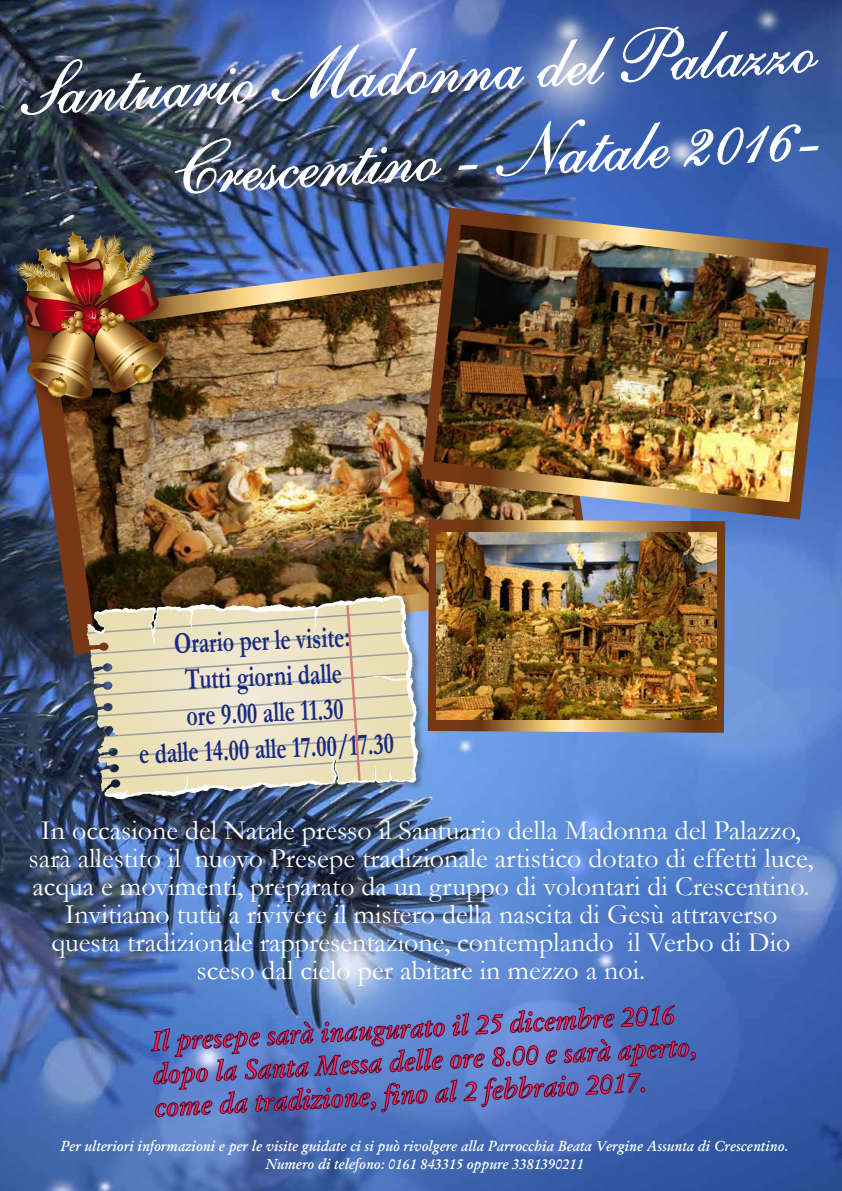
<style>
.page{position:relative;width:842px;height:1191px;background:#fff}
.page>*{position:absolute;margin:0;border:0;box-sizing:border-box;transform-origin:0 0}
.t1{font:700 30.1px/36.2px "Garamond";color:#172981;text-align:center;scale:.72 1}
.t2{font:28px/28px "Garamond";color:#fff;text-align:center}
.t3{font:italic 600 27.5px/32.9px "Garamond";color:#f92654}
.t4{font:italic 600 14.6px/17.5px "Garamond";color:#fff;text-align:center}
</style>
<div class="page">
<img style="left:0;top:0;width:842px;height:1191px">
<svg style="left:25px;top:250px;width:396px;height:404px"></svg>
<img style="left:21px;top:22px;width:799px;height:202px">
<svg style="left:151px;top:1001px;width:545px;height:117px"></svg>
<img style="left:52px;top:265px;width:376px;height:374px">
<svg style="left:428px;top:519px;width:297px;height:214px"></svg>
<img style="left:421px;top:208px;width:408px;height:311px">
<img style="left:436px;top:533px;width:280px;height:186px">
<img style="left:434px;top:225px;width:382px;height:277px">
<img style="left:0;top:215px;width:189px;height:207px">
<img style="left:14px;top:231px;width:154px;height:170px">
<img style="left:80px;top:589px;width:349px;height:221px">
<svg style="left:87px;top:595px;width:332px;height:205px"></svg>
<svg style="left:191px;top:598px;width:206px;height:35px"></svg>
<p class="t1" style="left:135px;top:626px;width:356px;rotate:-2deg">Orario per le visite:<br>Tutti giorni dalle<br>ore 9.00 alle 11.30<br>e dalle 14.00 alle 17.00/17.30</p>
<p class="t2" style="left:29px;top:815px;width:786px">In occasione del Natale presso il Santuario della Madonna del Palazzo, sarà allestito il nuovo Presepe tradizionale artistico dotato di effetti luce, acqua e movimenti, preparato da un gruppo di volontari di Crescentino.<br>Invitiamo tutti a rivivere il mistero della nascita di Gesù attraverso questa tradizionale rappresentazione, contemplando il Verbo di Dio sceso dal cielo per abitare in mezzo a noi.</p>
<p class="t3" style="left:150px;top:1025px;width:546px;rotate:-3deg">Il presepe sarà inaugurato il 25 dicembre 2016 dopo la Santa Messa delle ore 8.00 e sarà aperto, come da tradizione, fino al 2 febbraio 2017.</p>
<p class="t4" style="left:60px;top:1137px;width:729px">Per ulteriori informazioni e per le visite guidate ci si può rivolgere alla Parrocchia Beata Vergine Assunta di Crescentino.<br>Numero di telefono: 0161 843315 oppure 3381390211</p>
</div>
